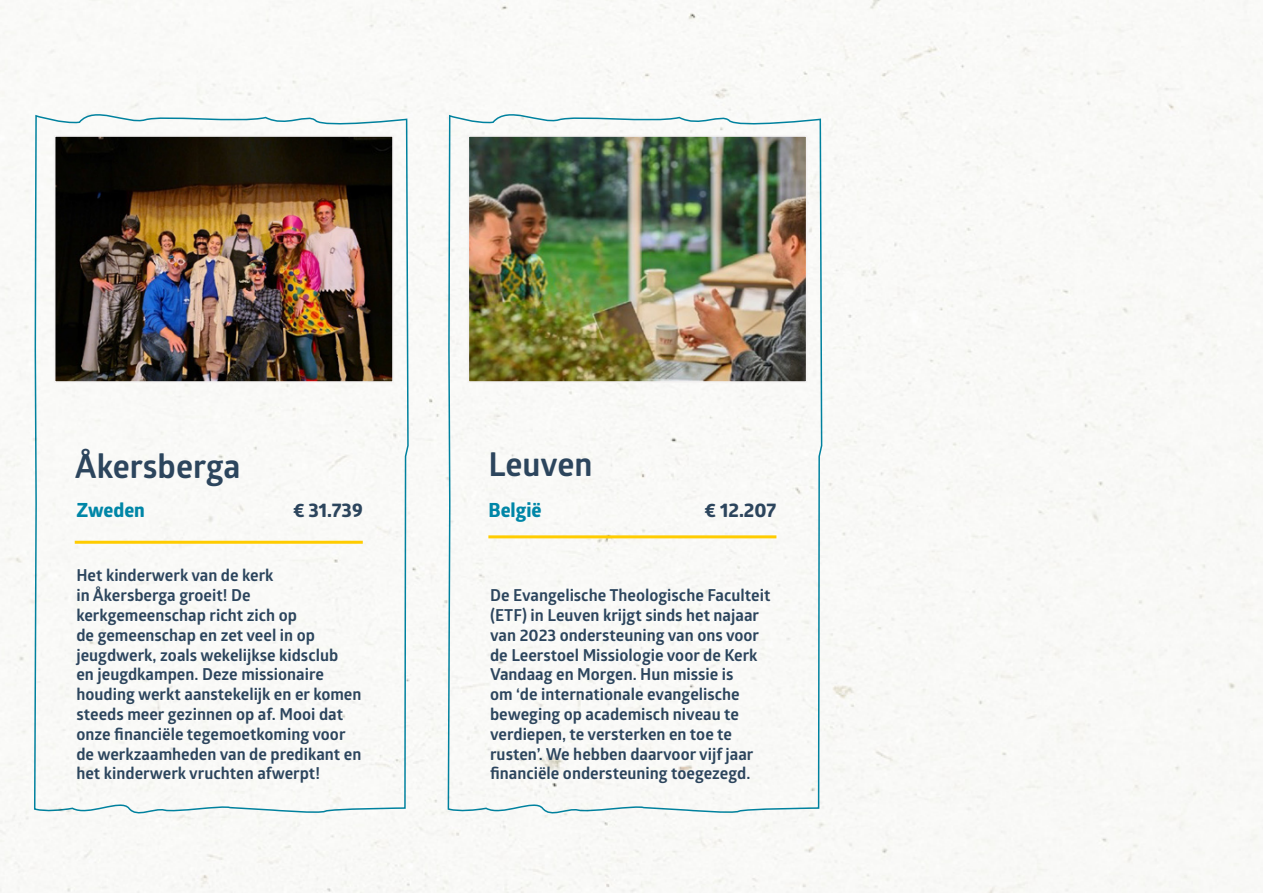
<style>
.page{position:relative;width:1263px;height:893px;background:#fff}
.page>*{position:absolute;margin:0;border:0;box-sizing:border-box;transform-origin:0 0}
.t1{font:700 33px "Glober";color:#2c455d}
.t2{font:700 19.5px "Globerx";color:#2c455d}
.t3{font:700 19.5px "Globerx";color:#0086a7}
.t4{font:700 16.5px/19.8px "Glober";color:#2c455d}
</style>
<div class="page">
<img style="left:0;top:0;width:1263px;height:893px">
<svg style="left:447px;top:113px;width:376px;height:740px"></svg>
<svg style="left:33px;top:113px;width:377px;height:740px"></svg>
<img style="left:471px;top:138px;width:333px;height:242px">
<div style="left:468px;top:135px;width:339px;height:248px;border:2px solid #f4f2f2"></div>
<img style="left:57px;top:138px;width:334px;height:242px">
<div style="left:54px;top:135px;width:340px;height:248px;border:2px solid #f4f2f2"></div>
<hr style="left:488px;top:535px;width:288px;height:3px;background:#fc0">
<hr style="left:75px;top:541px;width:288px;height:3px;background:#fc0">
<h1 class="t1" style="left:75px;top:444px;width:167px">Åkersberga</h1>
<h1 class="t1" style="left:488px;top:441px;width:106px">Leuven</h1>
<p class="t3" style="left:76px;top:496px;width:70px">Zweden</p>
<p class="t2" style="left:293px;top:496px;width:71px">€ 31.739</p>
<p class="t3" style="left:488px;top:496px;width:55px">België</p>
<p class="t2" style="left:705px;top:496px;width:73px">€ 12.207</p>
<p class="t4" style="left:76px;top:565px;width:287px">Het kinderwerk van de kerk<br>in Åkersberga groeit! De kerkgemeenschap richt zich op<br>de gemeenschap en zet veel in op jeugdwerk, zoals wekelijkse kidsclub<br>en jeugdkampen. Deze missionaire houding werkt aanstekelijk en er komen steeds meer gezinnen op af. Mooi dat onze financiële tegemoetkoming voor de werkzaamheden van de predikant en het kinderwerk vruchten afwerpt!</p>
<p class="t4" style="left:490px;top:585px;width:282px">De Evangelische Theologische Faculteit (ETF) in Leuven krijgt sinds het najaar van 2023 ondersteuning van ons voor de Leerstoel Missiologie voor de Kerk Vandaag en Morgen. Hun missie is<br>om ‘de internationale evangelische beweging op academisch niveau te verdiepen, te versterken en toe te rusten’. We hebben daarvoor vijf jaar financiële ondersteuning toegezegd.</p>
</div>
